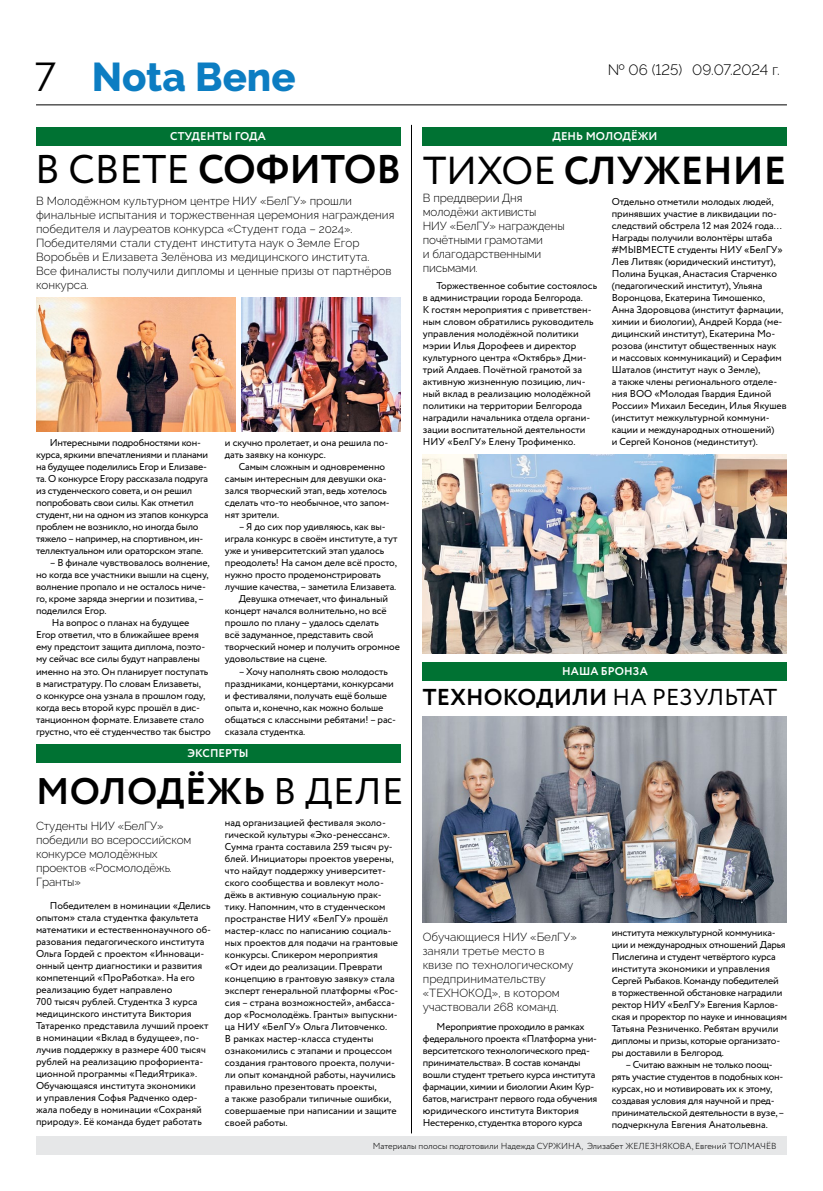
<style>
.page{position:relative;width:823px;height:1191px;background:#fff}
.page>*{position:absolute;margin:0;border:0;box-sizing:border-box;transform-origin:0 0}
.t1{font:800 40.1px "Raleway";color:#0c7dc2}
.t2{font:700 40px "Circe";color:#000}
.t3{font:700 39px "Circe";color:#000}
.t4{font:700 37px "Circe";letter-spacing:.01em;color:#000}
.t5{font:700 23px "Circe";letter-spacing:.01em;color:#000}
.t6{font:300 15px "Raleway";color:#000}
.t7{font:300 11.6px/14px "Raleway";color:#000}
.t8{font:700 11.3px "Circe";letter-spacing:.01em;color:#fff}
.t9{font:10px/12px "Circe";letter-spacing:-.01em;color:#000}
.t10{font:300 8.7px "Circe";color:#000}
.s1{font-weight:400;color:#000}
.s2{font-weight:400}
</style>
<div class="page">
<hr style="left:36px;top:105px;width:750px;height:1px;background:#000">
<div style="left:36px;top:1135px;width:750px;height:19px;background:#e6e7e8"></div>
<div style="left:422px;top:662px;width:364px;height:19px;background:#007233"></div>
<img style="left:422px;top:716px;width:364px;height:206px">
<div style="left:36px;top:127px;width:364px;height:19px;background:#007233"></div>
<img style="left:422px;top:454px;width:364px;height:199px">
<div style="left:422px;top:127px;width:364px;height:19px;background:#007233"></div>
<div style="left:36px;top:744px;width:364px;height:19px;background:#007233"></div>
<hr style="left:411px;top:125px;width:1px;height:1008px;background:#000">
<img style="left:36px;top:298px;width:199px;height:133px">
<img style="left:241px;top:298px;width:159px;height:133px">
<h1 class="t1" style="left:35px;top:54px;width:262px"><span class="s1">7</span> Nota Bene</h1>
<p class="t8" style="left:170px;top:129px;width:97px">СТУДЕНТЫ ГОДА</p>
<h2 class="t2" style="left:35px;top:143px;width:367px"><span class="s2">В СВЕТЕ</span> СОФИТОВ</h2>
<p class="t7" style="left:36px;top:194px;width:360px">В Молодёжном культурном центре НИУ «БелГУ» прошли финальные испытания и торжественная церемония награждения победителя и лауреатов конкурса «Студент года – 2024».<br>Победителями стали студент института наук о Земле Егор Воробьёв и Елизавета Зелёнова из медицинского института.<br>Все финалисты получили дипломы и ценные призы от партнёров конкурса.</p>
<p class="t9" style="left:36px;top:437px;width:174px;text-indent:14px">Интересными подробностями кон&shy;курса, яркими впечатлениями и планами на будущее поделились Егор и Елизаве&shy;та. О конкурсе Егору рассказала подруга из студенческого совета, и он решил попробовать свои силы. Как отметил студент, ни на одном из этапов конкурса проблем не возникло, но иногда было тяжело – например, на спортивном, ин&shy;теллектуальном или ораторском этапе.</p>
<p class="t9" style="left:50px;top:557px;width:161px">– В финале чувствовалось волнение,</p>
<p class="t9" style="left:36px;top:569px;width:174px">но когда все участники вышли на сцену,</p>
<p class="t9" style="left:36px;top:581px;width:171px">волнение пропало и не осталось ниче-</p>
<p class="t9" style="left:36px;top:593px;width:169px">го, кроме заряда энергии и позитива, –</p>
<p class="t9" style="left:36px;top:605px;width:72px">поделился Егор.</p>
<p class="t9" style="left:52px;top:617px;width:139px">На вопрос о планах на будущее</p>
<p class="t9" style="left:36px;top:629px;width:164px">Егор ответил, что в ближайшее время</p>
<p class="t9" style="left:36px;top:641px;width:171px">ему предстоит защита диплома, поэто-</p>
<p class="t9" style="left:36px;top:653px;width:165px">му сейчас все силы будут направлены</p>
<p class="t9" style="left:36px;top:665px;width:174px">именно на это. Он планирует поступать</p>
<p class="t9" style="left:36px;top:677px;width:166px">в магистратуру. По словам Елизаветы,</p>
<p class="t9" style="left:36px;top:689px;width:171px">о конкурсе она узнала в прошлом году,</p>
<p class="t9" style="left:36px;top:701px;width:165px">когда весь второй курс прошёл в дис-</p>
<p class="t9" style="left:36px;top:713px;width:169px">танционном формате. Елизавете стало</p>
<p class="t9" style="left:36px;top:725px;width:176px">грустно, что её студенчество так быстро</p>
<p class="t9" style="left:225px;top:437px;width:165px">и скучно пролетает, и она решила по&shy;дать заявку на конкурс.</p>
<p class="t9" style="left:225px;top:461px;width:166px;text-indent:14px">Самым сложным и одновременно самым интересным для девушки ока&shy;зался творческий этап, ведь хотелось сделать что-то необычное, что запом&shy;нят зрители.</p>
<p class="t9" style="left:238px;top:521px;width:148px">– Я до сих пор удивляюсь, как вы-</p>
<p class="t9" style="left:225px;top:533px;width:174px">играла конкурс в своём институте, а тут</p>
<p class="t9" style="left:225px;top:545px;width:161px">уже и университетский этап удалось</p>
<p class="t9" style="left:225px;top:557px;width:173px">преодолеть! На самом деле всё просто,</p>
<p class="t9" style="left:225px;top:569px;width:157px">нужно просто продемонстрировать</p>
<p class="t9" style="left:225px;top:581px;width:173px">лучшие качества, – заметила Елизавета.</p>
<p class="t9" style="left:238px;top:593px;width:151px">Девушка отмечает, что финальный</p>
<p class="t9" style="left:225px;top:605px;width:163px">концерт начался волнительно, но всё</p>
<p class="t9" style="left:225px;top:617px;width:155px">прошло по плану – удалось сделать</p>
<p class="t9" style="left:225px;top:629px;width:150px">всё задуманное, представить свой</p>
<p class="t9" style="left:225px;top:641px;width:176px">творческий номер и получить огромное</p>
<p class="t9" style="left:225px;top:653px;width:103px">удовольствие на сцене.</p>
<p class="t9" style="left:225px;top:665px;width:172px;text-indent:14px">– Хочу наполнять свою молодость праздниками, концертами, конкурсами и фестивалями, получать ещё больше опыта и, конечно, как можно больше общаться с классными ребятами! – рас&shy;сказала студентка.</p>
<p class="t8" style="left:187px;top:745px;width:63px">ЭКСПЕРТЫ</p>
<h3 class="t4" style="left:36px;top:766px;width:368px">МОЛОДЁЖЬ <span class="s2">В ДЕЛЕ</span></h3>
<p class="t7" style="left:36px;top:819px;width:157px">Студенты НИУ «БелГУ» победили во всероссийском конкурсе молодёжных проектов «Росмолодёжь.<br>Гранты»</p>
<p class="t9" style="left:225px;top:817px;width:175px">над организацией фестиваля эколо&shy;гической культуры «Эко-ренессанс».<br>Сумма гранта составила 259 тысяч ру&shy;блей. Инициаторы проектов уверены, что найдут поддержку университет&shy;ского сообщества и вовлекут моло&shy;дёжь в активную социальную прак&shy;тику. Напомним, что в студенческом пространстве НИУ «БелГУ» прошёл мастер-класс по написанию социаль&shy;ных проектов для подачи на грантовые конкурсы. Спикером мероприятия «От идеи до реализации. Преврати концепцию в грантовую заявку» стала эксперт генеральной платформы «Рос&shy;сия – страна возможностей», амбасса&shy;дор «Росмолодёжь. Гранты» выпускни&shy;ца НИУ «БелГУ» Ольга Литовченко.<br>В рамках мастер-класса студенты ознакомились с этапами и процессом создания грантового проекта, получи&shy;ли опыт командной работы, научились правильно презентовать проекты,<br>а также разобрали типичные ошибки, совершаемые при написании и защите своей работы.</p>
<p class="t9" style="left:36px;top:900px;width:176px;text-indent:14px">Победителем в номинации «Делись опытом» стала студентка факультета математики и естественнонаучного об&shy;разования педагогического института Ольга Гордей с проектом «Инноваци&shy;онный центр диагностики и развития компетенций «ПроРаботка». На его реализацию будет направлено<br>700 тысяч рублей. Студентка 3 курса медицинского института Виктория Татаренко представила лучший проект в номинации «Вклад в будущее», по&shy;лучив поддержку в размере 400 тысяч рублей на реализацию профориента&shy;ционной программы «ПедиЯтрика».<br>Обучающаяся института экономики<br>и управления Софья Радченко одер&shy;жала победу в номинации «Сохраняй природу». Её команда будет работать</p>
<h3 class="t6" style="left:607px;top:61px;width:173px">№ 06 (125) 09.07.2024 г.</h3>
<p class="t8" style="left:552px;top:129px;width:107px">ДЕНЬ МОЛОДЁЖИ</p>
<h3 class="t3" style="left:423px;top:144px;width:364px"><span class="s2">ТИХОЕ</span> СЛУЖЕНИЕ</h3>
<p class="t7" style="left:422px;top:191px;width:143px">В преддверии Дня молодёжи активисты<br>НИУ «БелГУ» награждены почётными грамотами<br>и благодарственными письмами.</p>
<p class="t9" style="left:422px;top:280px;width:176px;text-indent:14px">Торжественное событие состоялось в администрации города Белгорода.<br>К гостям мероприятия с приветствен&shy;ным словом обратились руководитель управления молодёжной политики мэрии Илья Дорофеев и директор культурного центра «Октябрь» Дми&shy;трий Алдаев. Почётной грамотой за активную жизненную позицию, лич&shy;ный вклад в реализацию молодёжной политики на территории Белгорода наградили начальника отдела органи&shy;зации воспитательной деятельности НИУ «БелГУ» Елену Трофименко.</p>
<p class="t9" style="left:611px;top:196px;width:176px">Отдельно отметили молодых людей, принявших участие в ликвидации по&shy;следствий обстрела 12 мая 2024 года...<br>Награды получили волонтёры штаба #МЫВМЕСТЕ студенты НИУ «БелГУ» Лев Литвяк (юридический институт), Полина Буцкая, Анастасия Старченко (педагогический институт), Ульяна Воронцова, Екатерина Тимошенко, Анна Здоровцова (институт фармации, химии и биологии), Андрей Корда (ме&shy;дицинский институт), Екатерина Мо&shy;розова (институт общественных наук<br>и массовых коммуникаций) и Серафим Шаталов (институт наук о Земле),<br>а также члены регионального отделе&shy;ния ВОО «Молодая Гвардия Единой России» Михаил Беседин, Илья Якушев (институт межкультурной коммуни&shy;кации и международных отношений)<br>и Сергей Кононов (мединститут).</p>
<p class="t8" style="left:561px;top:664px;width:87px">НАША БРОНЗА</p>
<h3 class="t5" style="left:422px;top:681px;width:355px">ТЕХНОКОДИЛИ <span class="s2">НА РЕЗУЛЬТАТ</span></h3>
<p class="t7" style="left:422px;top:930px;width:155px">Обучающиеся НИУ «БелГУ» заняли третье место в квизе по технологическому предпринимательству «ТЕХНОКОД», в котором участвовали 268 команд.</p>
<p class="t9" style="left:422px;top:1021px;width:176px;text-indent:14px">Мероприятие проходило в рамках федерального проекта «Платформа уни&shy;верситетского технологического пред&shy;принимательства». В состав команды вошли студент третьего курса института фармации, химии и биологии Аким Кур&shy;батов, магистрант первого года обучения юридического института Виктория Нестеренко, студентка второго курса</p>
<p class="t9" style="left:611px;top:926px;width:176px">института межкультурной коммуника&shy;ции и международных отношений Дарья Пислегина и студент четвёртого курса института экономики и управления Сергей Рыбаков. Команду победителей<br>в торжественной обстановке наградили ректор НИУ «БелГУ» Евгения Карлов&shy;ская и проректор по науке и инновациям Татьяна Резниченко. Ребятам вручили дипломы и призы, которые организато&shy;ры доставили в Белгород.</p>
<p class="t9" style="left:611px;top:1058px;width:174px;text-indent:14px">– Считаю важным не только поощ&shy;рять участие студентов в подобных кон&shy;курсах, но и мотивировать их к этому, создавая условия для научной и пред&shy;принимательской деятельности в вузе, – подчеркнула Евгения Анатольевна.</p>
<p class="t10" style="left:372px;top:1140px;width:405px">Материалы полосы подготовили Надежда СУРЖИНА, Элизабет ЖЕЛЕЗНЯКОВА, Евгений ТОЛМАЧЁВ</p>
</div>
